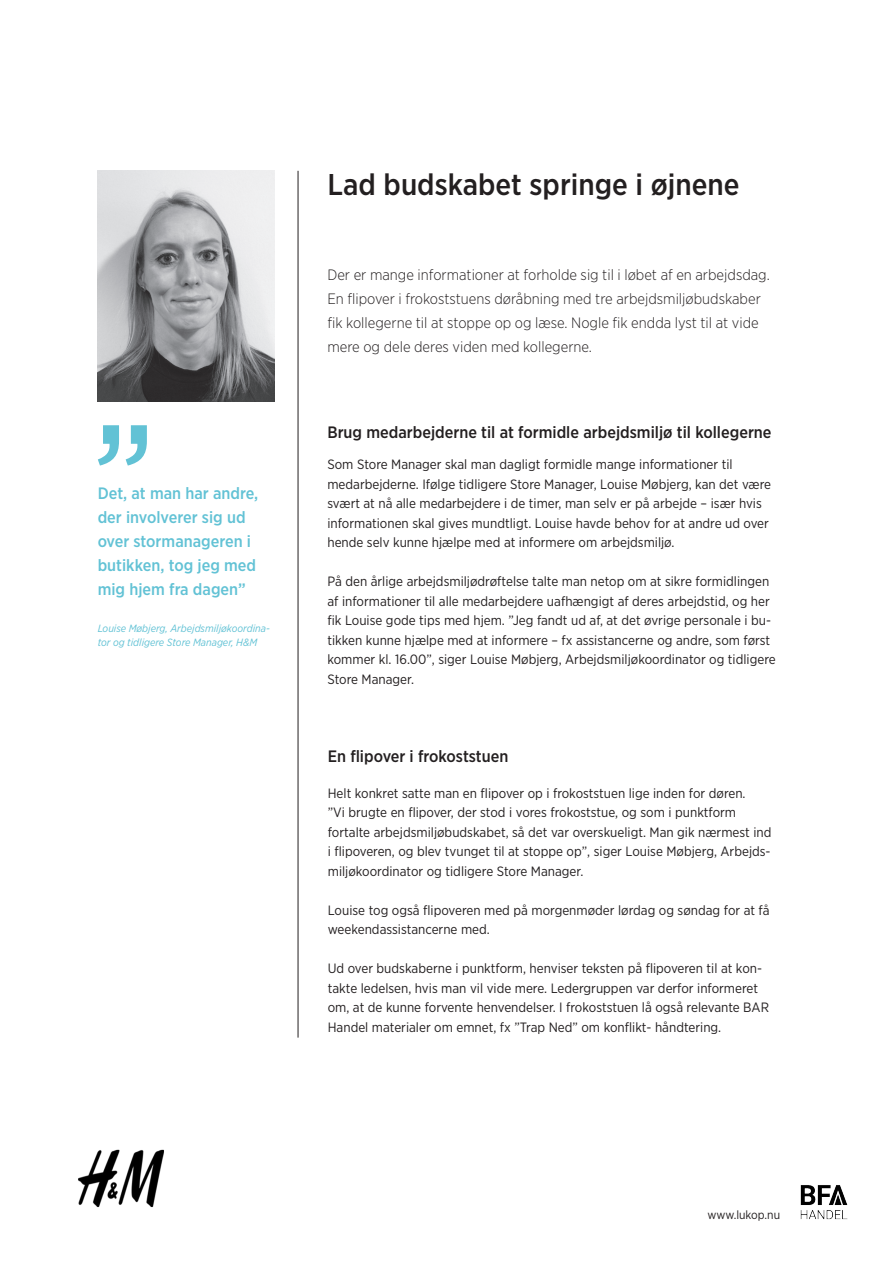
<style>
.page{position:relative;width:893px;height:1263px;background:#fff}
.page>*{position:absolute;margin:0;border:0;box-sizing:border-box;transform-origin:0 0}
.t1{font:500 30px "Gotham Narrow";color:#231f20}
.t2{font:500 16.5px/24px "Gotham Narrow";color:#62c2d5}
.t3{font:500 16.5px "Gotham Narrow";color:#231f20}
.t4{font:300 15px/24px "Gotham Narrow";color:#231f20}
.t5{font:13.5px/19.5px "Gotham Narrow";color:#231f20}
.t6{font:12px "Gotham Narrow";color:#231f20}
.t7{font:italic 10.5px/13.5px "Gotham Narrow";color:#62c2d5}
</style>
<div class="page">
<hr style="left:298px;top:171px;width:1px;height:866px;background:#231f20">
<svg style="left:98px;top:425px;width:49px;height:41px"></svg>
<img style="left:78px;top:1149px;width:86px;height:59px">
<img style="left:98px;top:171px;width:176px;height:231px">
<img style="left:800px;top:1185px;width:48px;height:35px">
<p class="t2" style="left:98px;top:481px;width:162px">Det, at man har andre, der involverer sig ud over stormanageren i butikken, tog jeg med mig hjem fra dagen”</p>
<p class="t7" style="left:98px;top:622px;width:174px">Louise Møbjerg, Arbejdsmiljøkoordina&shy;tor og tidligere Store Manager, H&amp;M</p>
<p class="t1" style="left:327px;top:165px;width:414px">Lad budskabet springe i øjnene</p>
<p class="t4" style="left:327px;top:262px;width:444px">Der er mange informationer at forholde sig til i løbet af en arbejdsdag.<br>En flipover i frokoststuens døråbning med tre arbejdsmiljøbudskaber fik kollegerne til at stoppe op og læse. Nogle fik endda lyst til at vide mere og dele deres viden med kollegerne.</p>
<p class="t3" style="left:327px;top:422px;width:446px">Brug medarbejderne til at formidle arbejdsmiljø til kollegerne</p>
<p class="t5" style="left:327px;top:455px;width:445px">Som Store Manager skal man dagligt formidle mange informationer til medarbejderne. Ifølge tidligere Store Manager, Louise Møbjerg, kan det være svært at nå alle medarbejdere i de timer, man selv er på arbejde – især hvis informationen skal gives mundtligt. Louise havde behov for at andre ud over hende selv kunne hjælpe med at informere om arbejdsmiljø.</p>
<p class="t5" style="left:327px;top:572px;width:450px">På den årlige arbejdsmiljødrøftelse talte man netop om at sikre formidlingen af informationer til alle medarbejdere uafhængigt af deres arbejdstid, og her fik Louise gode tips med hjem. ”Jeg fandt ud af, at det øvrige personale i bu&shy;tikken kunne hjælpe med at informere – fx assistancerne og andre, som først kommer kl. 16.00”, siger Louise Møbjerg, Arbejdsmiljøkoordinator og tidligere Store Manager.</p>
<p class="t3" style="left:328px;top:746px;width:182px">En flipover i frokoststuen</p>
<p class="t5" style="left:328px;top:783px;width:419px">Helt konkret satte man en flipover op i frokoststuen lige inden for døren.</p>
<p class="t5" style="left:328px;top:802px;width:445px">”Vi brugte en flipover, der stod i vores frokoststue, og som i punktform fortalte arbejdsmiljøbudskabet, så det var overskueligt. Man gik nærmest ind i flipoveren, og blev tvunget til at stoppe op”, siger Louise Møbjerg, Arbejds&shy;miljøkoordinator og tidligere Store Manager.</p>
<p class="t5" style="left:328px;top:900px;width:443px">Louise tog også flipoveren med på morgenmøder lørdag og søndag for at få weekendassistancerne med.</p>
<p class="t5" style="left:328px;top:958px;width:443px">Ud over budskaberne i punktform, henviser teksten på flipoveren til at kon&shy;takte ledelsen, hvis man vil vide mere. Ledergruppen var derfor informeret om, at de kunne forvente henvendelser. I frokoststuen lå også relevante BAR Handel materialer om emnet, fx ”Trap Ned” om konflikt- håndtering.</p>
<p class="t6" style="left:708px;top:1207px;width:74px">www.lukop.nu</p>
</div>
